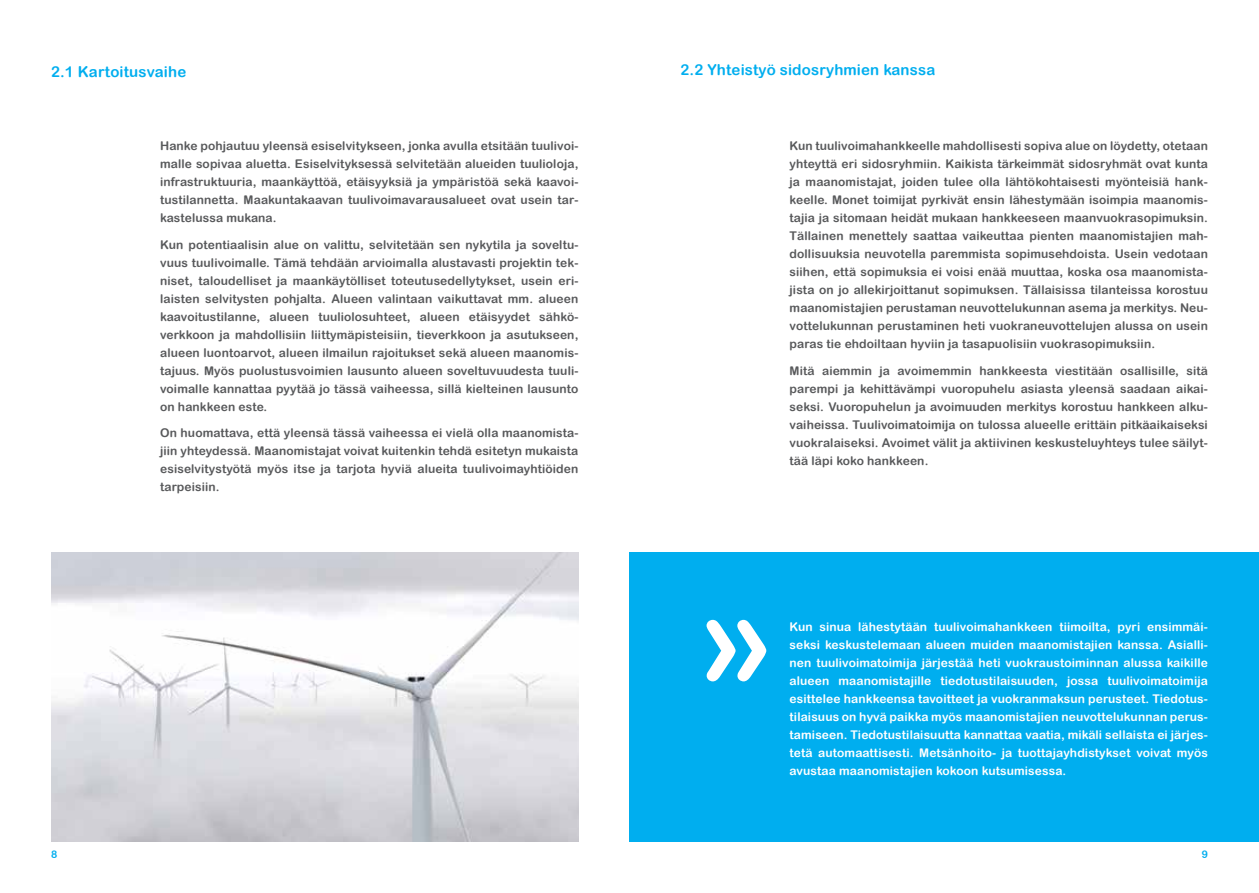
<style>
.page{position:relative;width:1259px;height:893px;background:#fff}
.page>*{position:absolute;margin:0;border:0;box-sizing:border-box;transform-origin:0 0}
.t1{font:15px "Arial Rounded MT Bold";letter-spacing:.01em;color:#00aeef}
.t2{font:12px/18px "Arial Rounded MT Bold";letter-spacing:.01em;color:#58595b;text-align:justify}
.t3{font:12px/18px "Arial Rounded MT Bold";letter-spacing:.01em;color:#fff;text-align:justify}
.t4{font:10.5px "Arial Rounded MT Bold";color:#00aeef}
</style>
<div class="page">
<div style="left:629px;top:553px;width:630px;height:289px;background:#00aeef"></div>
<svg style="left:706px;top:620px;width:60px;height:61px"></svg>
<img style="left:51px;top:553px;width:527px;height:289px">
<p class="t1" style="left:51px;top:63px;width:137px">2.1 Kartoitusvaihe</p>
<p class="t2" style="left:160px;top:137px;width:420px">Hanke pohjautuu yleensä esiselvitykseen, jonka avulla etsitään tuulivoi&shy;malle sopivaa aluetta. Esiselvityksessä selvitetään alueiden tuulioloja, infrastruktuuria, maankäyttöä, etäisyyksiä ja ympäristöä sekä kaavoi&shy;tustilannetta. Maakuntakaavan tuulivoimavarausalueet ovat usein tar&shy;kastelussa mukana.</p>
<p class="t2" style="left:160px;top:235px;width:420px">Kun potentiaalisin alue on valittu, selvitetään sen nykytila ja soveltu&shy;vuus tuulivoimalle. Tämä tehdään arvioimalla alustavasti projektin tek&shy;niset, taloudelliset ja maankäytölliset toteutusedellytykset, usein eri&shy;laisten selvitysten pohjalta. Alueen valintaan vaikuttavat mm. alueen kaavoitustilanne, alueen tuuliolosuhteet, alueen etäisyydet sähkö&shy;verkkoon ja mahdollisiin liittymäpisteisiin, tieverkkoon ja asutukseen, alueen luontoarvot, alueen ilmailun rajoitukset sekä alueen maanomis&shy;tajuus. Myös puolustusvoimien lausunto alueen soveltuvuudesta tuuli&shy;voimalle kannattaa pyytää jo tässä vaiheessa, sillä kielteinen lausunto on hankkeen este.</p>
<p class="t2" style="left:160px;top:424px;width:420px">On huomattava, että yleensä tässä vaiheessa ei vielä olla maanomista&shy;jiin yhteydessä. Maanomistajat voivat kuitenkin tehdä esitetyn mukaista esiselvitystyötä myös itse ja tarjota hyviä alueita tuulivoimayhtiöiden tarpeisiin.</p>
<p class="t1" style="left:680px;top:61px;width:256px">2.2 Yhteistyö sidosryhmien kanssa</p>
<p class="t2" style="left:789px;top:137px;width:420px">Kun tuulivoimahankkeelle mahdollisesti sopiva alue on löydetty, otetaan yhteyttä eri sidosryhmiin. Kaikista tärkeimmät sidosryhmät ovat kunta ja maanomistajat, joiden tulee olla lähtökohtaisesti myönteisiä hank&shy;keelle. Monet toimijat pyrkivät ensin lähestymään isoimpia maanomis&shy;tajia ja sitomaan heidät mukaan hankkeeseen maanvuokrasopimuksin.<br>Tällainen menettely saattaa vaikeuttaa pienten maanomistajien mah&shy;dollisuuksia neuvotella paremmista sopimusehdoista. Usein vedotaan siihen, että sopimuksia ei voisi enää muuttaa, koska osa maanomista&shy;jista on jo allekirjoittanut sopimuksen. Tällaisissa tilanteissa korostuu maanomistajien perustaman neuvottelukunnan asema ja merkitys. Neu&shy;vottelukunnan perustaminen heti vuokraneuvottelujen alussa on usein paras tie ehdoiltaan hyviin ja tasapuolisiin vuokrasopimuksiin.</p>
<p class="t2" style="left:789px;top:361px;width:420px">Mitä aiemmin ja avoimemmin hankkeesta viestitään osallisille, sitä parempi ja kehittävämpi vuoropuhelu asiasta yleensä saadaan aikai&shy;seksi. Vuoropuhelun ja avoimuuden merkitys korostuu hankkeen alku&shy;vaiheissa. Tuulivoimatoimija on tulossa alueelle erittäin pitkäaikaiseksi vuokralaiseksi. Avoimet välit ja aktiivinen keskusteluyhteys tulee säilyt&shy;tää läpi koko hankkeen.</p>
<p class="t3" style="left:789px;top:617px;width:420px">Kun sinua lähestytään tuulivoimahankkeen tiimoilta, pyri ensimmäi&shy;seksi keskustelemaan alueen muiden maanomistajien kanssa. Asialli&shy;nen tuulivoimatoimija järjestää heti vuokraustoiminnan alussa kaikille alueen maanomistajille tiedotustilaisuuden, jossa tuulivoimatoimija esittelee hankkeensa tavoitteet ja vuokranmaksun perusteet. Tiedotus&shy;tilaisuus on hyvä paikka myös maanomistajien neuvottelukunnan perus&shy;tamiseen. Tiedotustilaisuutta kannattaa vaatia, mikäli sellaista ei järjes&shy;tetä automaattisesti. Metsänhoito- ja tuottajayhdistykset voivat myös avustaa maanomistajien kokoon kutsumisessa.</p>
<p class="t4" style="left:51px;top:848px;width:8px">8</p>
<p class="t4" style="left:1201px;top:848px;width:8px">9</p>
</div>
